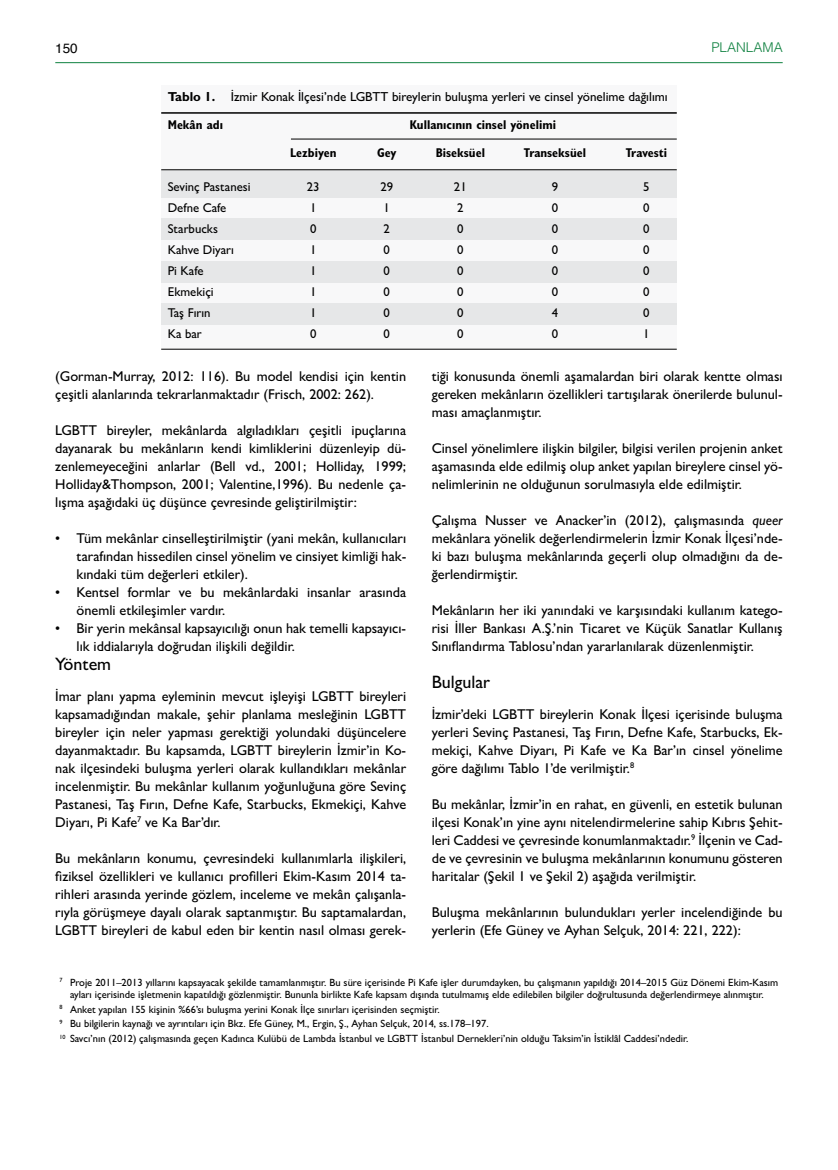
<style>
.page{position:relative;width:838px;height:1170px;background:#fff}
.page>*{position:absolute;margin:0;border:0;box-sizing:border-box;transform-origin:0 0}
.t1{font:500 18px "Gill Sans MT Pro";color:#000}
.t2{font:500 14.25px/18px "Gill Sans MT Pro";color:#000;text-align:justify}
.t3{font:300 13.5px "Helvetica";color:#0f8140}
.t4{font:13.5px "Helvetica";color:#000}
.t5{font:500 13.05px "Gill Sans MT Pro";color:#000}
.t6{font:500 12.75px "Gill Sans MT Pro";color:#000}
.t7{font:700 condensed 12.75px "Gill Sans MT Pro";color:#000}
.t8{font:500 10.5px/14.5px "Gill Sans MT Pro";color:#000;text-align:center}
.s1{font-weight:700}
.s2{font-style:italic}
</style>
<div class="page">
<hr style="left:55px;top:62px;width:727px;height:1px;background:#0f8140">
<div style="left:161px;top:85px;width:515px;height:264px;background:#f8f8f9"></div>
<div style="left:161px;top:170px;width:515px;height:27px;background:#e6e7e8"></div>
<div style="left:161px;top:218px;width:515px;height:22px;background:#e6e7e8"></div>
<div style="left:161px;top:261px;width:515px;height:21px;background:#e6e7e8"></div>
<div style="left:161px;top:303px;width:515px;height:22px;background:#e6e7e8"></div>
<hr style="left:161px;top:112px;width:515px;height:2px;background:#000">
<hr style="left:291px;top:139px;width:385px;height:1px;background:#000">
<hr style="left:161px;top:169px;width:515px;height:1px;background:#000">
<hr style="left:161px;top:349px;width:515px;height:1px;background:#000">
<p class="t4" style="left:55px;top:37px;width:24px">150</p>
<p class="t3" style="left:711px;top:36px;width:73px">PLANLAMA</p>
<p class="t5" style="left:168px;top:89px;width:197px"><span class="s1">Tablo 1.</span> İzmir Konak İlçesi’nde LGBTT</p>
<p class="t5" style="left:392px;top:89px;width:277px">bireylerin buluşma yerleri ve cinsel yönelime dağılımı</p>
<p class="t7" style="left:168px;top:117px;width:57px">Mekân adı</p>
<p class="t7" style="left:410px;top:117px;width:148px">Kullanıcının cinsel yönelimi</p>
<p class="t7" style="left:290px;top:145px;width:48px">Lezbiyen</p>
<p class="t7" style="left:377px;top:145px;width:21px">Gey</p>
<p class="t7" style="left:436px;top:145px;width:51px">Biseksüel</p>
<p class="t7" style="left:523px;top:145px;width:64px">Transeksüel</p>
<p class="t7" style="left:625px;top:145px;width:43px">Travesti</p>
<p class="t6" style="left:168px;top:179px;width:84px">Sevinç Pastanesi</p>
<p class="t6" style="left:307px;top:179px;width:14px">23</p>
<p class="t6" style="left:380px;top:179px;width:14px">29</p>
<p class="t6" style="left:454px;top:179px;width:14px">21</p>
<p class="t6" style="left:551px;top:179px;width:8px">9</p>
<p class="t6" style="left:643px;top:179px;width:8px">5</p>
<p class="t6" style="left:168px;top:200px;width:60px">Defne Cafe</p>
<p class="t6" style="left:310px;top:200px;width:8px">1</p>
<p class="t6" style="left:383px;top:200px;width:8px">1</p>
<p class="t6" style="left:457px;top:200px;width:8px">2</p>
<p class="t6" style="left:551px;top:200px;width:8px">0</p>
<p class="t6" style="left:643px;top:200px;width:8px">0</p>
<p class="t6" style="left:168px;top:221px;width:52px">Starbucks</p>
<p class="t6" style="left:310px;top:221px;width:8px">0</p>
<p class="t6" style="left:383px;top:221px;width:8px">2</p>
<p class="t6" style="left:457px;top:221px;width:8px">0</p>
<p class="t6" style="left:551px;top:221px;width:8px">0</p>
<p class="t6" style="left:643px;top:221px;width:8px">0</p>
<p class="t6" style="left:168px;top:242px;width:68px">Kahve Diyarı</p>
<p class="t6" style="left:310px;top:242px;width:8px">1</p>
<p class="t6" style="left:383px;top:242px;width:8px">0</p>
<p class="t6" style="left:457px;top:242px;width:8px">0</p>
<p class="t6" style="left:551px;top:242px;width:8px">0</p>
<p class="t6" style="left:643px;top:242px;width:8px">0</p>
<p class="t6" style="left:168px;top:263px;width:37px">Pi Kafe</p>
<p class="t6" style="left:310px;top:263px;width:8px">1</p>
<p class="t6" style="left:383px;top:263px;width:8px">0</p>
<p class="t6" style="left:457px;top:263px;width:8px">0</p>
<p class="t6" style="left:551px;top:263px;width:8px">0</p>
<p class="t6" style="left:643px;top:263px;width:8px">0</p>
<p class="t6" style="left:168px;top:284px;width:47px">Ekmekiçi</p>
<p class="t6" style="left:310px;top:284px;width:8px">1</p>
<p class="t6" style="left:383px;top:284px;width:8px">0</p>
<p class="t6" style="left:457px;top:284px;width:8px">0</p>
<p class="t6" style="left:551px;top:284px;width:8px">0</p>
<p class="t6" style="left:643px;top:284px;width:8px">0</p>
<p class="t6" style="left:168px;top:305px;width:44px">Taş Fırın</p>
<p class="t6" style="left:310px;top:305px;width:8px">1</p>
<p class="t6" style="left:383px;top:305px;width:8px">0</p>
<p class="t6" style="left:457px;top:305px;width:8px">0</p>
<p class="t6" style="left:551px;top:305px;width:8px">4</p>
<p class="t6" style="left:643px;top:305px;width:8px">0</p>
<p class="t6" style="left:168px;top:326px;width:36px">Ka bar</p>
<p class="t6" style="left:310px;top:326px;width:8px">0</p>
<p class="t6" style="left:383px;top:326px;width:8px">0</p>
<p class="t6" style="left:457px;top:326px;width:8px">0</p>
<p class="t6" style="left:551px;top:326px;width:8px">0</p>
<p class="t6" style="left:643px;top:326px;width:8px">1</p>
<p class="t2" style="left:55px;top:367px;width:352px">(Gorman-Murray, 2012: 116). Bu model kendisi için kentin çeşitli alanlarında tekrarlanmaktadır (Frisch, 2002: 262).</p>
<p class="t2" style="left:55px;top:421px;width:16px">LGBTT</p>
<p class="t2" style="left:55px;top:421px;width:352px;text-indent:51px">bireyler, mekânlarda algıladıkları çeşitli ipuçlarına dayanarak bu mekânların kendi kimliklerini düzenleyip dü&shy;zenlemeyeceğini anlarlar (Bell vd., 2001; Holliday, 1999; Holliday&amp;Thompson, 2001; Valentine,1996). Bu nedenle ça&shy;lışma aşağıdaki üç düşünce çevresinde geliştirilmiştir:</p>
<p class="t2" style="left:77px;top:529px;width:331px;text-indent:-21px">• Tüm mekânlar cinselleştirilmiştir (yani mekân, kullanıcıları tarafından hissedilen cinsel yönelim ve cinsiyet kimliği hak&shy;kındaki tüm değerleri etkiler).</p>
<p class="t2" style="left:77px;top:583px;width:331px;text-indent:-21px">• Kentsel formlar ve bu mekânlardaki insanlar arasında önemli etkileşimler vardır.</p>
<p class="t2" style="left:77px;top:619px;width:331px;text-indent:-21px">• Bir yerin mekânsal kapsayıcılığı onun hak temelli kapsayıcı&shy;lık iddialarıyla doğrudan ilişkili değildir.</p>
<p class="t1" style="left:55px;top:653px;width:57px">Yöntem</p>
<p class="t2" style="left:55px;top:687px;width:273px">İmar planı yapma eyleminin mevcut işleyişi LGBTT</p>
<p class="t2" style="left:55px;top:687px;width:352px;text-align:left;text-indent:304px">bireyleri kapsamadığından makale, şehir planlama mesleğinin LGBTT bireyler için neler yapması gerektiği yolundaki düşüncelere dayanmaktadır. Bu kapsamda, LGBTT</p>
<p class="t2" style="left:55px;top:741px;width:352px;text-indent:223px">bireylerin İzmir’in Ko&shy;nak ilçesindeki buluşma yerleri olarak kullandıkları mekânlar incelenmiştir. Bu mekânlar kullanım yoğunluğuna göre Sevinç Pastanesi, Taş Fırın, Defne Kafe, Starbucks, Ekmekiçi, Kahve Diyarı, Pi Kafe<sup>7</sup> ve Ka Bar’dır.</p>
<p class="t2" style="left:55px;top:849px;width:352px">Bu mekânların konumu, çevresindeki kullanımlarla ilişkileri, fiziksel özellikleri ve kullanıcı profilleri Ekim-Kasım 2014 ta&shy;rihleri arasında yerinde gözlem, inceleme ve mekân çalışanla&shy;rıyla görüşmeye dayalı olarak saptanmıştır. Bu saptamalardan, LGBTT</p>
<p class="t2" style="left:102px;top:921px;width:306px">bireyleri de kabul eden bir kentin nasıl olması gerek-</p>
<p class="t2" style="left:432px;top:367px;width:352px">tiği konusunda önemli aşamalardan biri olarak kentte olması gereken mekânların özellikleri tartışılarak önerilerde bulunul&shy;ması amaçlanmıştır.</p>
<p class="t2" style="left:432px;top:439px;width:352px">Cinsel yönelimlere ilişkin bilgiler, bilgisi verilen projenin anket aşamasında elde edilmiş olup anket yapılan bireylere cinsel yö&shy;nelimlerinin ne olduğunun sorulmasıyla elde edilmiştir.</p>
<p class="t2" style="left:432px;top:511px;width:352px">Çalışma Nusser ve Anacker’in (2012), çalışmasında <span class="s2">queer </span>mekânlara yönelik değerlendirmelerin İzmir Konak İlçesi’nde&shy;ki bazı buluşma mekânlarında geçerli olup olmadığını da de&shy;ğerlendirmiştir.</p>
<p class="t2" style="left:432px;top:601px;width:352px">Mekânların her iki yanındaki ve karşısındaki kullanım katego&shy;risi İller Bankası A.Ş.’nin Ticaret ve Küçük Sanatlar Kullanış Sınıflandırma Tablosu’ndan yararlanılarak düzenlenmiştir.</p>
<p class="t1" style="left:432px;top:671px;width:60px">Bulgular</p>
<p class="t2" style="left:432px;top:705px;width:77px">İzmir’deki LGBTT</p>
<p class="t2" style="left:432px;top:705px;width:352px;text-indent:108px">bireylerin Konak İlçesi içerisinde buluşma yerleri Sevinç Pastanesi, Taş Fırın, Defne Kafe, Starbucks, Ek&shy;mekiçi, Kahve Diyarı, Pi Kafe ve Ka Bar’ın cinsel yönelime göre dağılımı Tablo 1’de verilmiştir.<sup>8</sup></p>
<p class="t2" style="left:432px;top:795px;width:352px">Bu mekânlar, İzmir’in en rahat, en güvenli, en estetik bulunan ilçesi Konak’ın yine aynı nitelendirmelerine sahip Kıbrıs Şehit&shy;leri Caddesi ve çevresinde konumlanmaktadır.<sup>9</sup> İlçenin ve Cad&shy;de ve çevresinin ve buluşma mekânlarının konumunu gösteren haritalar (Şekil 1 ve Şekil 2) aşağıda verilmiştir.</p>
<p class="t2" style="left:432px;top:903px;width:352px">Buluşma mekânlarının bulundukları yerler incelendiğinde bu yerlerin (Efe Güney ve Ayhan Selçuk, 2014: 221, 222):</p>
<p class="t8" style="left:60px;top:975px;width:720px;line-height:12.5px"><sup>7</sup> Proje 2011–2013 yıllarını kapsayacak şekilde tamamlanmıştır. Bu süre içerisinde Pi Kafe işler durumdayken, bu çalışmanın yapıldığı 2014–2015 Güz Dönemi Ekim-Kasım ayları içerisinde işletmenin kapatıldığı gözlenmiştir. Bununla birlikte Kafe kapsam dışında tutulmamış elde edilebilen bilgiler doğrultusunda değerlendirmeye alınmıştır.</p>
<p class="t8" style="left:60px;top:1001px;width:430px;text-align:left"><sup>8</sup> Anket yapılan 155 kişinin %66’sı buluşma yerini Konak İlçe sınırları içerisinden seçmiştir.<br><sup>9</sup> Bu bilgilerin kaynağı ve ayrıntıları için Bkz. Efe Güney, M., Ergin, Ş., Ayhan Selçuk, 2014, ss.178–197.<br><sup>10</sup> Savcı’nın (2012) çalışmasında geçen Kadınca Kulübü de Lambda İstanbul ve LGBTT</p>
<p class="t8" style="left:421px;top:1030px;width:269px">İstanbul Dernekleri’nin olduğu Taksim’in İstiklâl Caddesi’ndedir.</p>
</div>
